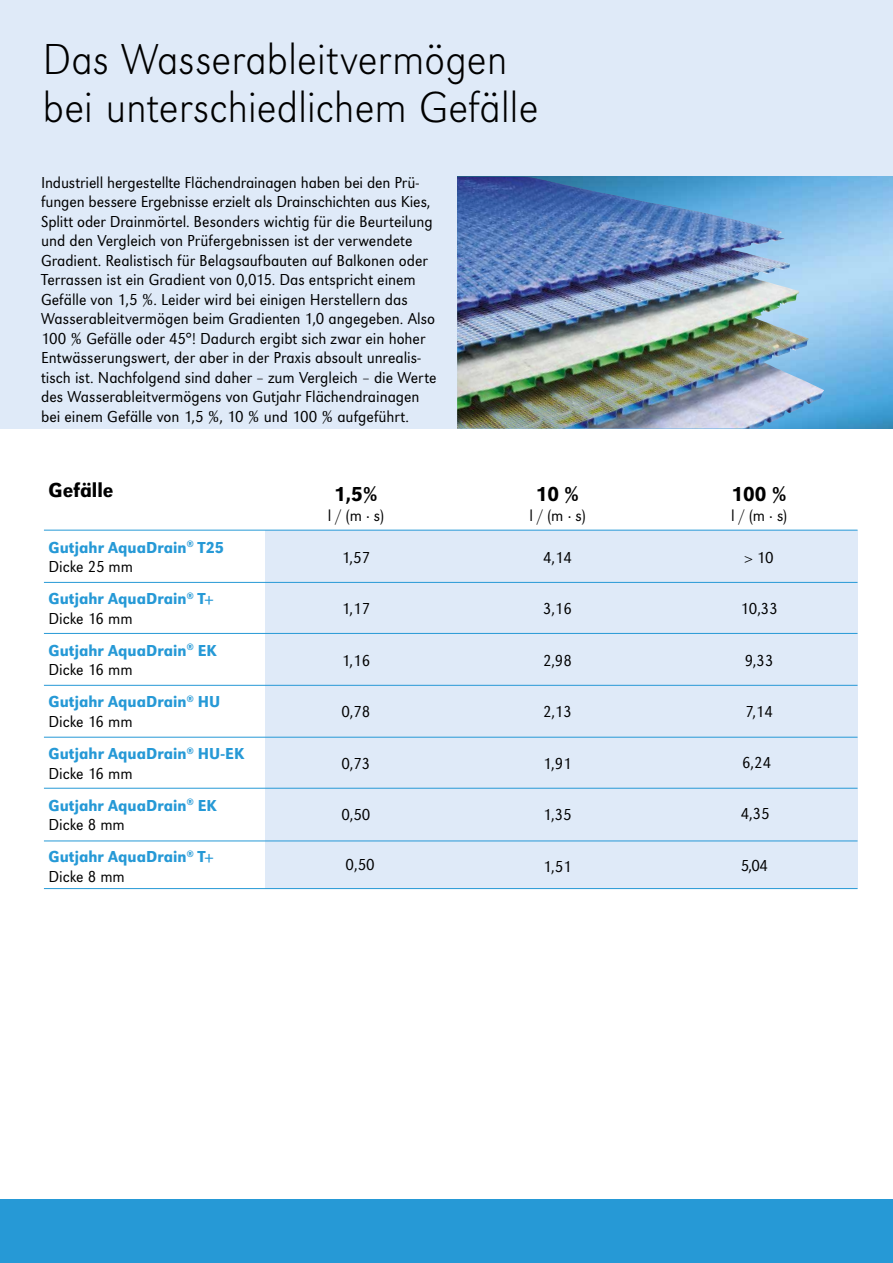
<style>
.page{position:relative;width:893px;height:1263px;background:#fff}
.page>*{position:absolute;margin:0;border:0;box-sizing:border-box;transform-origin:0 0}
.t1{font:300 expanded 45px/48px "URW Grotesk Nar";color:#000}
.t2{font:500 21px "URW Grotesk Nar";color:#000}
.t3{font:300 16.5px/19.5px "URW Grotesk Nar";color:#000}
.t4{font:500 16.5px/19.5px "URW Grotesk Nar";letter-spacing:.005em;color:#2699d6}
.s1{font-weight:300;color:#000}
</style>
<div class="page">
<div style="left:265px;top:530px;width:592px;height:358px;background:#dfeaf8"></div>
<div style="left:0;top:1199px;width:893px;height:64px;background:#2699d6"></div>
<div style="left:0;top:0;width:893px;height:428px;background:#dfeaf8"></div>
<img style="left:824px;top:177px;width:69px;height:251px">
<img style="left:457px;top:177px;width:367px;height:252px">
<hr style="left:44px;top:530px;width:813px;height:1px;background:#2699d6">
<hr style="left:44px;top:888px;width:813px;height:1px;background:#2699d6">
<hr style="left:44px;top:582px;width:813px;height:1px;background:#2699d6">
<hr style="left:44px;top:633px;width:813px;height:1px;background:#2699d6">
<hr style="left:44px;top:685px;width:813px;height:1px;background:#2699d6">
<hr style="left:44px;top:737px;width:813px;height:1px;background:#2699d6">
<hr style="left:44px;top:788px;width:813px;height:1px;background:#2699d6">
<hr style="left:44px;top:840px;width:813px;height:1px;background:#2699d6">
<h1 class="t1" style="left:43px;top:35px;width:497px">Das Wasserableitvermögen bei unterschiedlichem Gefälle</h1>
<p class="t3" style="left:41px;top:172px;width:397px">Industriell hergestellte Flächendrainagen haben bei den Prü&shy;fungen bessere Ergebnisse erzielt als Drainschichten aus Kies, Splitt oder Drainmörtel. Besonders wichtig für die Beurteilung und den Vergleich von Prüfergebnissen ist der verwendete Gradient. Realistisch für Belagsaufbauten auf Balkonen oder Terrassen ist ein Gradient von 0,015. Das entspricht einem Gefälle von 1,5 %. Leider wird bei einigen Herstellern das Wasserableitvermögen beim Gradienten 1,0 angegeben. Also 100 % Gefälle oder 45°! Dadurch ergibt sich zwar ein hoher Entwässerungswert, der aber in der Praxis absoult unrealis&shy;tisch ist. Nachfolgend sind daher – zum Vergleich – die Werte des Wasserableitvermögens von Gutjahr Flächendrainagen bei einem Gefälle von 1,5 %, 10 % und 100 % aufgeführt.</p>
<p class="t2" style="left:49px;top:478px;width:67px">Gefälle</p>
<p class="t2" style="left:334px;top:482px;width:45px">1,5%</p>
<p class="t3" style="left:328px;top:505px;width:58px">l / (m · s)</p>
<p class="t2" style="left:536px;top:482px;width:45px">10 %</p>
<p class="t3" style="left:529px;top:505px;width:58px">l / (m · s)</p>
<p class="t2" style="left:732px;top:482px;width:57px">100 %</p>
<p class="t3" style="left:731px;top:505px;width:58px">l / (m · s)</p>
<p class="t4" style="left:49px;top:538px;width:177px">Gutjahr AquaDrain<sup>®</sup> T25<br><span class="s1">Dicke 25 mm</span></p>
<p class="t3" style="left:342px;top:547px;width:30px">1,57</p>
<p class="t3" style="left:543px;top:547px;width:31px">4,14</p>
<p class="t3" style="left:744px;top:547px;width:31px">&gt; 10</p>
<p class="t4" style="left:49px;top:589px;width:167px">Gutjahr AquaDrain<sup>®</sup> T+<br><span class="s1">Dicke 16 mm</span></p>
<p class="t3" style="left:342px;top:599px;width:30px">1,17</p>
<p class="t3" style="left:543px;top:599px;width:30px">3,16</p>
<p class="t3" style="left:740px;top:599px;width:39px">10,33</p>
<p class="t4" style="left:49px;top:641px;width:170px">Gutjahr AquaDrain<sup>®</sup> EK<br><span class="s1">Dicke 16 mm</span></p>
<p class="t3" style="left:342px;top:650px;width:30px">1,16</p>
<p class="t3" style="left:543px;top:650px;width:30px">2,98</p>
<p class="t3" style="left:745px;top:650px;width:30px">9,33</p>
<p class="t4" style="left:49px;top:692px;width:173px">Gutjahr AquaDrain<sup>®</sup> HU<br><span class="s1">Dicke 16 mm</span></p>
<p class="t3" style="left:341px;top:702px;width:31px">0,78</p>
<p class="t3" style="left:543px;top:702px;width:30px">2,13</p>
<p class="t3" style="left:745px;top:702px;width:29px">7,14</p>
<p class="t4" style="left:49px;top:744px;width:197px">Gutjahr AquaDrain<sup>®</sup> HU-EK<br><span class="s1">Dicke 16 mm</span></p>
<p class="t3" style="left:341px;top:753px;width:31px">0,73</p>
<p class="t3" style="left:543px;top:753px;width:30px">1,91</p>
<p class="t3" style="left:742px;top:753px;width:31px">6,24</p>
<p class="t4" style="left:48px;top:795px;width:170px">Gutjahr AquaDrain<sup>®</sup> EK<br><span class="s1">Dicke 8 mm</span></p>
<p class="t3" style="left:341px;top:805px;width:31px">0,50</p>
<p class="t3" style="left:543px;top:805px;width:30px">1,35</p>
<p class="t3" style="left:741px;top:804px;width:31px">4,35</p>
<p class="t4" style="left:49px;top:847px;width:167px">Gutjahr AquaDrain<sup>®</sup> T+<br><span class="s1">Dicke 8 mm</span></p>
<p class="t3" style="left:346px;top:855px;width:31px">0,50</p>
<p class="t3" style="left:543px;top:856px;width:30px">1,51</p>
<p class="t3" style="left:741px;top:856px;width:29px">5,04</p>
</div>
